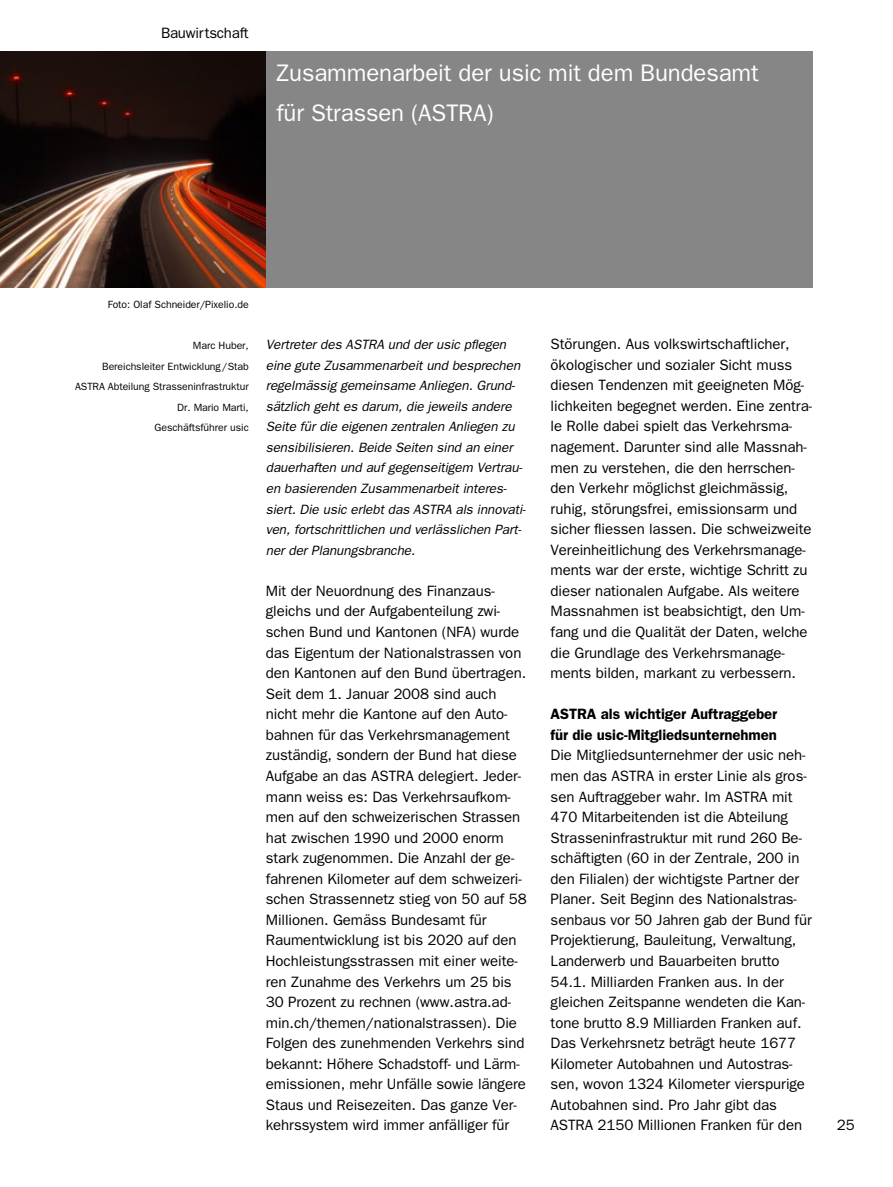
<style>
.page{position:relative;width:893px;height:1187px;background:#fff}
.page>*{position:absolute;margin:0;border:0;box-sizing:border-box;transform-origin:0 0}
.t1{font:24px/40.5px "Franklin Gothic";letter-spacing:-.005em;color:#fff}
.t2{font:15px/20.5px "Franklin Gothic";letter-spacing:-.005em;color:#000}
.t3{font:600 15px/20.5px "Franklin Gothic";letter-spacing:-.005em;color:#000}
.t4{font:italic 13.5px/20.5px "Franklin Gothic";letter-spacing:-.005em;color:#000}
.t5{font:10.5px/20.5px "Franklin Gothic";letter-spacing:-.005em;color:#000;text-align:right}
</style>
<div class="page">
<img style="left:0;top:51px;width:266px;height:236px">
<div style="left:266px;top:51px;width:546px;height:236px;background:#868687"></div>
<p class="t2" style="left:161px;top:23px;width:89px">Bauwirtschaft</p>
<h1 class="t1" style="left:276px;top:53px;width:484px">Zusammenarbeit der usic mit dem Bundesamt für Strassen (ASTRA)</h1>
<p class="t5" style="left:108px;top:294px;width:143px">Foto: Olaf Schneider/Pixelio.de</p>
<p class="t5" style="left:75px;top:335px;width:175px">Marc Huber,<br>Bereichsleiter Entwicklung/Stab<br>ASTRA Abteilung Strasseninfrastruktur<br>Dr. Mario Marti,<br>Geschäftsführer usic</p>
<p class="t2" style="left:551px;top:334px;width:263px">Störungen. Aus volkswirtschaftlicher, ökologischer und sozialer Sicht muss diesen Tendenzen mit geeigneten Mög&shy;lichkeiten begegnet werden. Eine zentra&shy;le Rolle dabei spielt das Verkehrsma&shy;nagement. Darunter sind alle Massnah&shy;men zu verstehen, die den herrschen&shy;den Verkehr möglichst gleichmässig, ruhig, störungsfrei, emissionsarm und sicher fliessen lassen. Die schweizweite Vereinheitlichung des Verkehrsmanage&shy;ments war der erste, wichtige Schritt zu dieser nationalen Aufgabe. Als weitere Massnahmen ist beabsichtigt, den Um&shy;fang und die Qualität der Daten, welche die Grundlage des Verkehrsmanage&shy;ments bilden, markant zu verbessern.</p>
<p class="t3" style="left:551px;top:703px;width:228px">ASTRA als wichtiger Auftraggeber für die usic-Mitgliedsunternehmen</p>
<p class="t2" style="left:551px;top:745px;width:263px">Die Mitgliedsunternehmer der usic neh&shy;men das ASTRA in erster Linie als gros&shy;sen Auftraggeber wahr. Im ASTRA mit 470 Mitarbeitenden ist die Abteilung Strasseninfrastruktur mit rund 260 Be&shy;schäftigten (60 in der Zentrale, 200 in den Filialen) der wichtigste Partner der Planer. Seit Beginn des Nationalstras&shy;senbaus vor 50 Jahren gab der Bund für Projektierung, Bauleitung, Verwaltung, Landerwerb und Bauarbeiten brutto 54.1. Milliarden Franken aus. In der gleichen Zeitspanne wendeten die Kan&shy;tone brutto 8.9 Milliarden Franken auf.<br>Das Verkehrsnetz beträgt heute 1677<br>Kilometer Autobahnen und Autostras&shy;sen, wovon 1324 Kilometer vierspurige Autobahnen sind. Pro Jahr gibt das ASTRA 2150 Millionen Franken für den</p>
<p class="t4" style="left:266px;top:334px;width:262px">Vertreter des ASTRA und der usic pflegen eine gute Zusammenarbeit und besprechen regelmässig gemeinsame Anliegen. Grund&shy;sätzlich geht es darum, die jeweils andere Seite für die eigenen zentralen Anliegen zu sensibilisieren. Beide Seiten sind an einer dauerhaften und auf gegenseitigem Vertrau&shy;en basierenden Zusammenarbeit interes&shy;siert. Die usic erlebt das ASTRA als innovati&shy;ven, fortschrittlichen und verlässlichen Part&shy;ner der Planungsbranche.</p>
<p class="t2" style="left:266px;top:580px;width:262px">Mit der Neuordnung des Finanzaus&shy;gleichs und der Aufgabenteilung zwi&shy;schen Bund und Kantonen (NFA) wurde das Eigentum der Nationalstrassen von den Kantonen auf den Bund übertragen.<br>Seit dem 1. Januar 2008 sind auch nicht mehr die Kantone auf den Auto&shy;bahnen für das Verkehrsmanagement zuständig, sondern der Bund hat diese Aufgabe an das ASTRA delegiert. Jeder&shy;mann weiss es: Das Verkehrsaufkom&shy;men auf den schweizerischen Strassen hat zwischen 1990 und 2000 enorm stark zugenommen. Die Anzahl der ge&shy;fahrenen Kilometer auf dem schweizeri&shy;schen Strassennetz stieg von 50 auf 58<br>Millionen. Gemäss Bundesamt für Raumentwicklung ist bis 2020 auf den Hochleistungsstrassen mit einer weite&shy;ren Zunahme des Verkehrs um 25 bis 30 Prozent zu rechnen (www.astra.ad&shy;min.ch/themen/nationalstrassen). Die Folgen des zunehmenden Verkehrs sind bekannt: Höhere Schadstoff- und Lärm&shy;emissionen, mehr Unfälle sowie längere Staus und Reisezeiten. Das ganze Ver&shy;kehrssystem wird immer anfälliger für</p>
<p class="t2" style="left:837px;top:1114px;width:19px">25</p>
</div>
